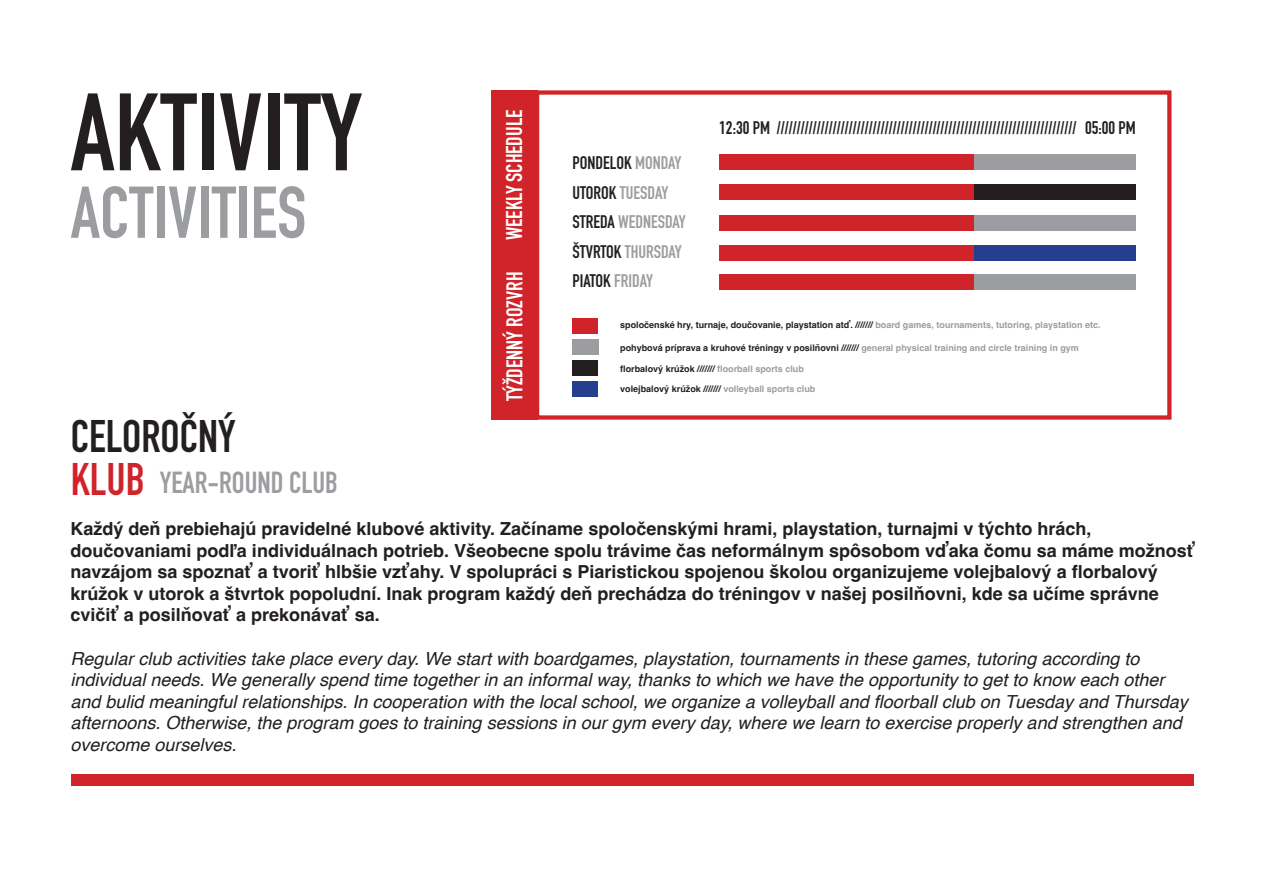
<style>
.page{position:relative;width:1263px;height:893px;background:#fff}
.page>*{position:absolute;margin:0;border:0;box-sizing:border-box;transform-origin:0 0}
.t1{font:700 108px "DIN Condensed";color:#231f20}
.t2{font:700 72px "DIN Condensed";color:#9b9da0}
.t3{font:700 45px "DIN Condensed";color:#231f20}
.t4{font:700 45px "DIN Condensed";color:#d1232a}
.t5{font:700 30px "DIN Condensed";color:#9b9da0}
.t6{font:700 22.5px "DIN Condensed";color:#fff}
.t7{font:italic 18px/21.6px "Helvetica";color:#231f20}
.t8{font:700 18px/21.6px "Helvetica";color:#231f20}
.t9{font:700 18px "DIN Condensed";color:#231f20}
.t10{font:700 18px "DIN Condensed";color:#9b9da0}
.t11{font:700 9px "Helvetica";color:#231f20}
.s1{color:#231f20}
.s2{color:#9b9da0}
</style>
<div class="page">
<div style="left:719px;top:154px;width:255px;height:16px;background:#d1232a"></div>
<div style="left:535px;top:90px;width:636px;height:330px;border:4px solid #d1232a"></div>
<div style="left:719px;top:184px;width:255px;height:16px;background:#d1232a"></div>
<div style="left:719px;top:215px;width:255px;height:16px;background:#d1232a"></div>
<div style="left:719px;top:245px;width:255px;height:16px;background:#d1232a"></div>
<div style="left:719px;top:274px;width:255px;height:16px;background:#d1232a"></div>
<div style="left:974px;top:154px;width:162px;height:16px;background:#9b9da0"></div>
<div style="left:974px;top:184px;width:162px;height:16px;background:#231f20"></div>
<div style="left:974px;top:215px;width:162px;height:16px;background:#9b9da0"></div>
<div style="left:974px;top:245px;width:162px;height:16px;background:#253f8e"></div>
<div style="left:974px;top:274px;width:162px;height:16px;background:#9b9da0"></div>
<div style="left:572px;top:318px;width:26px;height:16px;background:#d1232a"></div>
<div style="left:572px;top:339px;width:26px;height:16px;background:#9b9da0"></div>
<div style="left:572px;top:360px;width:26px;height:16px;background:#231f20"></div>
<div style="left:572px;top:381px;width:26px;height:16px;background:#253f8e"></div>
<div style="left:491px;top:90px;width:47px;height:330px;background:#d1232a"></div>
<div style="left:71px;top:775px;width:1123px;height:11px;background:#d1232a"></div>
<h1 class="t1" style="left:71px;top:60px;width:293px">AKTIVITY</h1>
<h2 class="t2" style="left:71px;top:164px;width:237px">ACTIVITIES</h2>
<p class="t10" style="left:572px;top:180px;width:97px"><span class="s1">UTOROK</span> TUESDAY</p>
<p class="t6" style="left:499px;top:240px;width:132px;rotate:-90deg">WEEKLY SCHEDULE</p>
<p class="t9" style="left:572px;top:151px;width:111px">PONDELOK <span class="s2">MONDAY</span></p>
<p class="t10" style="left:572px;top:210px;width:115px"><span class="s1">STREDA</span> WEDNESDAY</p>
<p class="t10" style="left:572px;top:239px;width:111px"><span class="s1">ŠTVRTOK</span> THURSDAY</p>
<p class="t9" style="left:719px;top:116px;width:418px">12:30 PM /////////////////////////////////////////////////////////////////////////// 05:00 PM</p>
<p class="t6" style="left:499px;top:401px;width:131px;rotate:-90deg">TÝŽDENNÝ ROZVRH</p>
<p class="t9" style="left:572px;top:268px;width:82px">PIATOK <span class="s2">FRIDAY</span></p>
<p class="t11" style="left:620px;top:320px;width:482px">spoločenské hry, turnaje, doučovanie, playstation atď. /////// <span class="s2">board games, tournaments, tutoring, playstation etc.</span></p>
<p class="t11" style="left:620px;top:342px;width:460px">pohybová príprava a kruhové tréningy v posilňovni /////// <span class="s2">general physical training and circle training in gym</span></p>
<p class="t11" style="left:620px;top:363px;width:185px">florbalový krúžok /////// <span class="s2">floorball sports club</span></p>
<p class="t11" style="left:620px;top:384px;width:197px">volejbalový krúžok /////// <span class="s2">volleyball sports club</span></p>
<h3 class="t3" style="left:71px;top:406px;width:166px">CELOROČNÝ</h3>
<h3 class="t4" style="left:71px;top:449px;width:76px">KLUB</h3>
<p class="t8" style="left:70px;top:520px;width:1126px">Každý deň prebiehajú pravidelné klubové aktivity. Začíname spoločenskými hrami, playstation, turnajmi v týchto hrách, doučovaniami podľa individuálnach potrieb. Všeobecne spolu trávime čas neformálnym spôsobom vďaka čomu sa máme možnosť navzájom sa spoznať a tvoriť hlbšie vzťahy. V spolupráci s Piaristickou spojenou školou organizujeme volejbalový a florbalový krúžok v utorok a štvrtok popoludní. Inak program každý deň prechádza do tréningov v našej posilňovni, kde sa učíme správne cvičiť a posilňovať a prekonávať sa.</p>
<p class="t7" style="left:70px;top:648px;width:1119px">Regular club activities take place every day. We start with boardgames, playstation, tournaments in these games, tutoring according to individual needs. We generally spend time together in an informal way, thanks to which we have the opportunity to get to know each other and bulid meaningful relationships. In cooperation with the local school, we organize a volleyball and floorball club on Tuesday and Thursday afternoons. Otherwise, the program goes to training sessions in our gym every day, where we learn to exercise properly and strengthen and overcome ourselves.</p>
<h3 class="t5" style="left:160px;top:462px;width:180px">YEAR-ROUND CLUB</h3>
</div>
